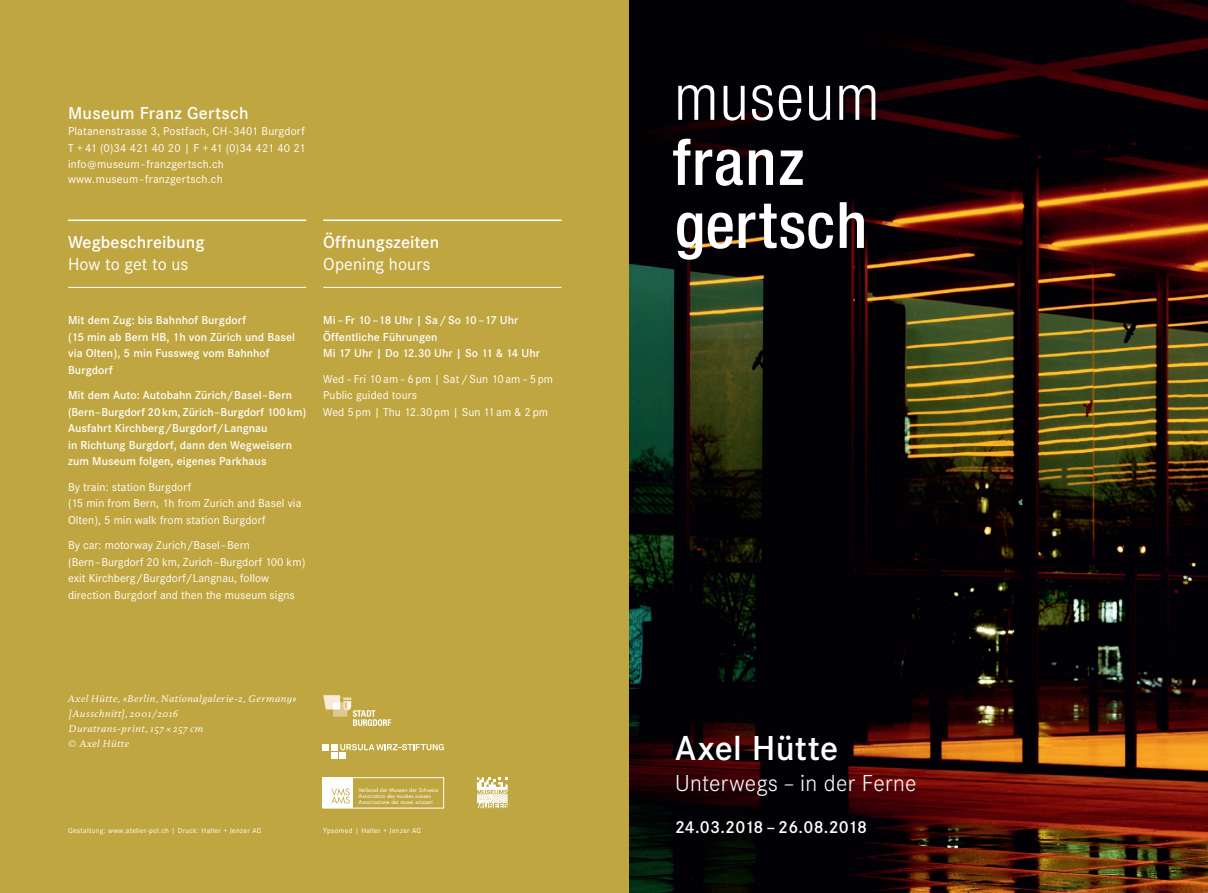
<style>
.page{position:relative;width:1208px;height:893px;background:#fff}
.page>*{position:absolute;margin:0;border:0;box-sizing:border-box;transform-origin:0 0}
.Künstler_Titel_VS{font:600 36px "Corporate S";letter-spacing:.005em;color:#fff}
.Künstler_Titel_VS-2{font:300 24px "Corporate S";letter-spacing:.01em;color:#fff}
.Ausstellungsdaten_VS{font:600 18px "Corporate S";letter-spacing:.005em;color:#fff}
.t1{font:18px "Corporate S";letter-spacing:.005em;color:#fff}
.t2{font:12px "Corporate S";letter-spacing:.005em;color:#fff}
.t3{font:600 12px "Corporate S";letter-spacing:.005em;color:#fff}
.t4{font:600 11.85px "Corporate S";letter-spacing:-.005em;color:#fff}
.Bildlegende_VS{font:italic 9.75px/15px "DTL Documenta ST";letter-spacing:.05em;color:#fff}
.t5{font:7.5px "Corporate S";letter-spacing:.04em;color:#fff}
.t6{font:5.4px "Futura Std";color:#fff}
.s1{font-size:11.85px}
</style>
<div class="page">
<div style="left:0;top:0;width:629px;height:893px;background:#c0a640"></div>
<img style="left:629px;top:0;width:579px;height:893px">
<svg style="left:323px;top:744px;width:121px;height:14px"></svg>
<svg style="left:477px;top:777px;width:31px;height:31px"></svg>
<div style="left:323px;top:777px;width:121px;height:31px;border:1px solid #fff"></div>
<div style="left:323px;top:777px;width:30px;height:31px;background:#fff"></div>
<svg style="left:331px;top:788px;width:19px;height:16px"></svg>
<svg style="left:323px;top:695px;width:68px;height:31px"></svg>
<hr style="left:68px;top:220px;width:238px;height:1px;background:#fff">
<hr style="left:68px;top:287px;width:238px;height:1px;background:#fff">
<hr style="left:323px;top:220px;width:238px;height:1px;background:#fff">
<hr style="left:323px;top:287px;width:238px;height:1px;background:#fff">
<svg style="left:677px;top:202px;width:187px;height:58px"></svg>
<svg style="left:673px;top:139px;width:129px;height:47px"></svg>
<svg style="left:678px;top:85px;width:197px;height:36px"></svg>
<p class="Ausstellungsdaten_VS" style="left:68px;top:103px;width:182px">Museum Franz Gertsch</p>
<p class="t2" style="left:68px;top:125px;width:238px">Platanenstrasse 3, Postfach, CH-3401 Burgdorf</p>
<p class="t2" style="left:68px;top:141px;width:239px">T + 41 (0)34 421 40 20 | F + 41 (0)34 421 40 21</p>
<p class="t2" style="left:68px;top:158px;width:157px">info@museum - franzgertsch.ch</p>
<p class="t2" style="left:68px;top:173px;width:156px">www.museum - franzgertsch.ch</p>
<p class="Ausstellungsdaten_VS" style="left:68px;top:231px;width:138px">Wegbeschreibung</p>
<p class="t1" style="left:68px;top:254px;width:122px">How to get to us</p>
<p class="t3" style="left:68px;top:313px;width:180px">Mit dem Zug: bis Bahnhof Burgdorf</p>
<p class="t3" style="left:68px;top:330px;width:228px">(15 min ab Bern HB, 1h von Zürich und Basel</p>
<p class="t3" style="left:68px;top:346px;width:203px">via Olten), 5 min Fussweg vom Bahnhof</p>
<p class="t3" style="left:68px;top:363px;width:46px">Burgdorf</p>
<p class="t3" style="left:68px;top:388px;width:225px">Mit dem Auto: Autobahn Zürich/Basel<span class="s1">–</span>Bern</p>
<p class="t4" style="left:68px;top:405px;width:240px">(Bern–Burgdorf 20km, Zürich–Burgdorf 100km)</p>
<p class="t3" style="left:68px;top:421px;width:201px">Ausfahrt Kirchberg/Burgdorf/Langnau</p>
<p class="t3" style="left:68px;top:438px;width:225px">in Richtung Burgdorf, dann den Wegweisern</p>
<p class="t3" style="left:68px;top:454px;width:200px">zum Museum folgen, eigenes Parkhaus</p>
<p class="t2" style="left:68px;top:480px;width:125px">By train: station Burgdorf</p>
<p class="t2" style="left:68px;top:496px;width:235px">(15 min from Bern, 1h from Zurich and Basel via</p>
<p class="t2" style="left:68px;top:513px;width:199px">Olten), 5 min walk from station Burgdorf</p>
<p class="t2" style="left:68px;top:538px;width:183px">By car: motorway Zurich/Basel–Bern</p>
<p class="t2" style="left:68px;top:555px;width:239px">(Bern–Burgdorf 20 km, Zurich–Burgdorf 100 km)</p>
<p class="t2" style="left:68px;top:571px;width:202px">exit Kirchberg/Burgdorf/Langnau, follow</p>
<p class="t2" style="left:68px;top:588px;width:228px">direction Burgdorf and then the museum signs</p>
<p class="Ausstellungsdaten_VS" style="left:323px;top:231px;width:117px">Öffnungszeiten</p>
<p class="t1" style="left:323px;top:254px;width:109px">Opening hours</p>
<p class="t3" style="left:323px;top:313px;width:197px">Mi – Fr 10–18 Uhr | Sa/So 10–17 Uhr</p>
<p class="t3" style="left:323px;top:330px;width:116px">Öffentliche Führungen</p>
<p class="t3" style="left:323px;top:346px;width:218px">Mi 17 Uhr | Do 12.30 Uhr | So 11 &amp; 14 Uhr</p>
<p class="t2" style="left:323px;top:372px;width:231px">Wed – Fri 10 am– 6 pm | Sat/Sun 10 am– 5 pm</p>
<p class="t2" style="left:323px;top:388px;width:95px">Public guided tours</p>
<p class="t2" style="left:323px;top:405px;width:226px">Wed 5 pm | Thu 12.30 pm | Sun 11 am &amp; 2 pm</p>
<p class="Bildlegende_VS" style="left:68px;top:691px;width:230px">Axel Hütte, «Berlin, Nationalgalerie-2, Germany» [Ausschnitt], 2001/2016</p>
<p class="Bildlegende_VS" style="left:69px;top:721px;width:136px">Duratrans-print, 157 × 257 cm</p>
<p class="Bildlegende_VS" style="left:68px;top:736px;width:62px">© Axel Hütte</p>
<p class="Künstler_Titel_VS" style="left:675px;top:727px;width:164px">Axel Hütte</p>
<p class="Künstler_Titel_VS-2" style="left:675px;top:770px;width:243px">Unterwegs – in der Ferne</p>
<p class="t5" style="left:323px;top:827px;width:99px">Ypsomed | Haller + Jenzer AG</p>
<p class="Ausstellungsdaten_VS" style="left:675px;top:817px;width:193px">24.03.2018 – 26.08.2018</p>
<p class="t6" style="left:358px;top:786px;width:81px">Verband der Museen der Schweiz</p>
<p class="t6" style="left:358px;top:792px;width:74px">Association des musées suisses</p>
<p class="t6" style="left:358px;top:798px;width:76px">Associazione dei musei svizzeri</p>
<p class="t5" style="left:68px;top:827px;width:195px">Gestaltung: www.atelier-pol.ch | Druck: Haller + Jenzer AG</p>
</div>
